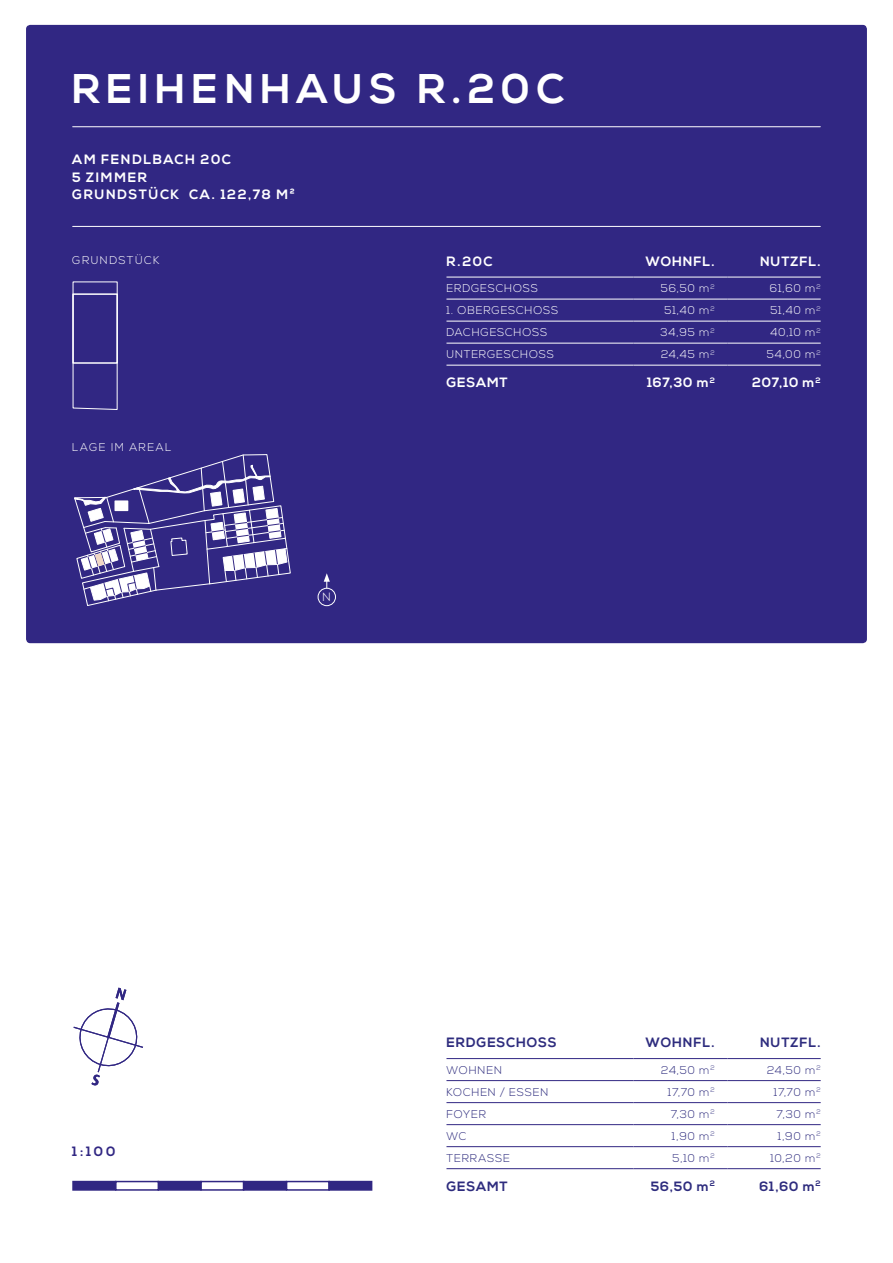
<style>
.page{position:relative;width:893px;height:1263px;background:#fff}
.page>*{position:absolute;margin:0;border:0;box-sizing:border-box;transform-origin:0 0}
.t1{font:700 41.4px "Nexa";letter-spacing:.15em;color:#fff}
.t2{font:700 13.5px/17.5px "Nexa";letter-spacing:.105em;color:#fff}
.t3{font:700 13.5px "Nexa";letter-spacing:.065em;color:#2e2c7e}
.t4{font:700 13.5px "Nexa";color:#312783}
.t5{font:300 12px "Nexa";color:#fff}
.t6{font:300 11.25px "Nexa";letter-spacing:.075em;color:#fff}
.t7{font:300 11.25px "Nexa";letter-spacing:.07em;color:#2e2c7e}
.t8{font:300 11.25px "Nexa";letter-spacing:.13em;color:#fff}
.t9{font:300 11.25px "Nexa";letter-spacing:.125em;color:#fff}
</style>
<div class="page">
<div style="left:26px;top:25px;width:841px;height:618px;background:#312783;border-radius:4px"></div>
<hr style="left:73px;top:126px;width:747px;height:1px;background:#fff">
<hr style="left:73px;top:226px;width:747px;height:1px;background:#fff">
<div style="left:72px;top:1181px;width:44px;height:10px;background:#312783;border:2px solid #312783"></div>
<div style="left:158px;top:1181px;width:44px;height:10px;background:#312783;border:2px solid #312783"></div>
<div style="left:115px;top:1181px;width:44px;height:10px;background:#fff;border:2px solid #312783"></div>
<div style="left:200px;top:1181px;width:44px;height:10px;background:#fff;border:2px solid #312783"></div>
<div style="left:286px;top:1181px;width:44px;height:10px;background:#fff;border:2px solid #312783"></div>
<div style="left:243px;top:1181px;width:44px;height:10px;background:#312783;border:2px solid #312783"></div>
<div style="left:328px;top:1181px;width:44px;height:10px;background:#312783;border:2px solid #312783"></div>
<div style="left:318px;top:588px;width:18px;height:18px;border:1px solid #fff;border-radius:50%"></div>
<svg style="left:324px;top:573px;width:6px;height:15px"></svg>
<hr style="left:446px;top:1058px;width:188px;height:1px;background:#312783">
<hr style="left:634px;top:1058px;width:94px;height:1px;background:#312783">
<hr style="left:728px;top:1058px;width:93px;height:1px;background:#312783">
<hr style="left:446px;top:1080px;width:188px;height:1px;background:#312783">
<hr style="left:634px;top:1080px;width:94px;height:1px;background:#312783">
<hr style="left:728px;top:1080px;width:93px;height:1px;background:#312783">
<hr style="left:446px;top:1102px;width:188px;height:1px;background:#312783">
<hr style="left:634px;top:1102px;width:94px;height:1px;background:#312783">
<hr style="left:728px;top:1102px;width:93px;height:1px;background:#312783">
<hr style="left:446px;top:1124px;width:188px;height:1px;background:#312783">
<hr style="left:634px;top:1124px;width:94px;height:1px;background:#312783">
<hr style="left:728px;top:1124px;width:93px;height:1px;background:#312783">
<hr style="left:446px;top:1146px;width:188px;height:1px;background:#312783">
<hr style="left:634px;top:1146px;width:94px;height:1px;background:#312783">
<hr style="left:728px;top:1146px;width:93px;height:1px;background:#312783">
<hr style="left:446px;top:1168px;width:188px;height:1px;background:#312783">
<hr style="left:634px;top:1168px;width:94px;height:1px;background:#312783">
<hr style="left:728px;top:1168px;width:93px;height:1px;background:#312783">
<svg style="left:73px;top:988px;width:70px;height:97px"></svg>
<svg style="left:73px;top:282px;width:45px;height:128px"></svg>
<div style="left:72px;top:293px;width:46px;height:71px;border:2px solid #fff"></div>
<svg style="left:74px;top:454px;width:217px;height:152px"></svg>
<hr style="left:446px;top:277px;width:188px;height:1px;background:#fff">
<hr style="left:634px;top:277px;width:94px;height:1px;background:#fff">
<hr style="left:728px;top:277px;width:93px;height:1px;background:#fff">
<hr style="left:446px;top:299px;width:188px;height:1px;background:#fff">
<hr style="left:634px;top:299px;width:94px;height:1px;background:#fff">
<hr style="left:728px;top:299px;width:93px;height:1px;background:#fff">
<hr style="left:446px;top:321px;width:188px;height:1px;background:#fff">
<hr style="left:634px;top:321px;width:94px;height:1px;background:#fff">
<hr style="left:728px;top:321px;width:93px;height:1px;background:#fff">
<hr style="left:446px;top:343px;width:188px;height:1px;background:#fff">
<hr style="left:634px;top:343px;width:94px;height:1px;background:#fff">
<hr style="left:728px;top:343px;width:93px;height:1px;background:#fff">
<hr style="left:446px;top:365px;width:188px;height:1px;background:#fff">
<hr style="left:634px;top:365px;width:94px;height:1px;background:#fff">
<hr style="left:728px;top:365px;width:93px;height:1px;background:#fff">
<h1 class="t1" style="left:72px;top:65px;width:493px">REIHENHAUS R.20C</h1>
<p class="t2" style="left:72px;top:151px;width:224px">AM FENDLBACH 20C<br>5 ZIMMER<br>GRUNDSTÜCK CA. 122,78 M²</p>
<p class="t9" style="left:72px;top:253px;width:89px">GRUNDSTÜCK</p>
<p class="t2" style="left:446px;top:253px;width:48px">R.20C</p>
<p class="t2" style="left:646px;top:253px;width:71px">WOHNFL.</p>
<p class="t2" style="left:760px;top:253px;width:62px">NUTZFL.</p>
<p class="t6" style="left:446px;top:282px;width:93px">ERDGESCHOSS</p>
<p class="t6" style="left:661px;top:282px;width:55px">56,50 m<sup>2</sup></p>
<p class="t6" style="left:770px;top:282px;width:52px">61,60 m<sup>2</sup></p>
<p class="t6" style="left:446px;top:304px;width:113px">1. OBERGESCHOSS</p>
<p class="t6" style="left:664px;top:304px;width:52px">51,40 m<sup>2</sup></p>
<p class="t6" style="left:770px;top:304px;width:52px">51,40 m<sup>2</sup></p>
<p class="t6" style="left:446px;top:326px;width:102px">DACHGESCHOSS</p>
<p class="t6" style="left:660px;top:326px;width:56px">34,95 m<sup>2</sup></p>
<p class="t6" style="left:770px;top:326px;width:52px">40,10 m<sup>2</sup></p>
<p class="t6" style="left:446px;top:348px;width:109px">UNTERGESCHOSS</p>
<p class="t6" style="left:661px;top:348px;width:55px">24,45 m<sup>2</sup></p>
<p class="t6" style="left:767px;top:348px;width:55px">54,00 m<sup>2</sup></p>
<p class="t2" style="left:446px;top:375px;width:63px">GESAMT</p>
<p class="t2" style="left:647px;top:375px;width:69px">167,30 m<sup>2</sup></p>
<p class="t2" style="left:752px;top:375px;width:70px">207,10 m<sup>2</sup></p>
<p class="t8" style="left:72px;top:441px;width:101px">LAGE IM AREAL</p>
<p class="t5" style="left:323px;top:590px;width:10px">N</p>
<p class="t4" style="left:72px;top:1144px;width:45px">1:100</p>
<p class="t3" style="left:446px;top:1034px;width:112px">ERDGESCHOSS</p>
<p class="t3" style="left:646px;top:1034px;width:71px">WOHNFL.</p>
<p class="t3" style="left:760px;top:1034px;width:62px">NUTZFL.</p>
<p class="t7" style="left:446px;top:1063px;width:57px">WOHNEN</p>
<p class="t7" style="left:661px;top:1063px;width:55px">24,50 m<sup>2</sup></p>
<p class="t7" style="left:767px;top:1063px;width:55px">24,50 m<sup>2</sup></p>
<p class="t7" style="left:446px;top:1085px;width:103px">KOCHEN / ESSEN</p>
<p class="t7" style="left:668px;top:1085px;width:48px">17,70 m<sup>2</sup></p>
<p class="t7" style="left:774px;top:1085px;width:48px">17,70 m<sup>2</sup></p>
<p class="t7" style="left:446px;top:1107px;width:41px">FOYER</p>
<p class="t7" style="left:671px;top:1107px;width:46px">7,30 m<sup>2</sup></p>
<p class="t7" style="left:777px;top:1107px;width:46px">7,30 m<sup>2</sup></p>
<p class="t7" style="left:446px;top:1129px;width:21px">WC</p>
<p class="t7" style="left:672px;top:1129px;width:44px">1,90 m<sup>2</sup></p>
<p class="t7" style="left:778px;top:1129px;width:44px">1,90 m<sup>2</sup></p>
<p class="t7" style="left:446px;top:1151px;width:65px">TERRASSE</p>
<p class="t7" style="left:672px;top:1151px;width:44px">5,10 m<sup>2</sup></p>
<p class="t7" style="left:770px;top:1151px;width:52px">10,20 m<sup>2</sup></p>
<p class="t3" style="left:446px;top:1178px;width:63px">GESAMT</p>
<p class="t3" style="left:651px;top:1178px;width:66px">56,50 m<sup>2</sup></p>
<p class="t3" style="left:759px;top:1178px;width:63px">61,60 m<sup>2</sup></p>
</div>
